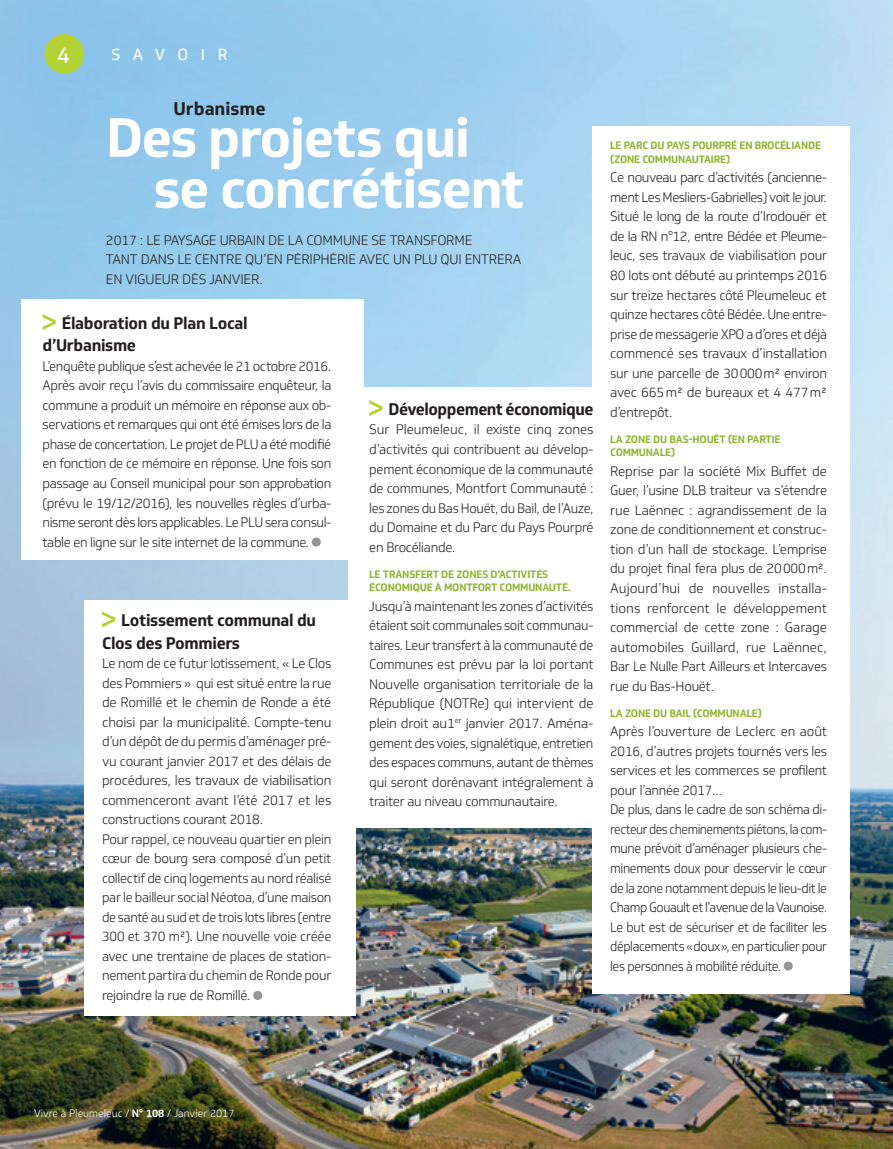
<style>
.page{position:relative;width:893px;height:1149px;background:#fff}
.page>*{position:absolute;margin:0;border:0;box-sizing:border-box;transform-origin:0 0}
.t1{font:54px/51px "Soleto Bold new";letter-spacing:-.03em;color:#fff}
.t2{font:22.5px "Soleto Regular new";color:#fff}
.t3{font:18px "Soleto Bold new";color:#231f20}
.t4{font:16.5px/22.5px "Soleto Bold new";letter-spacing:-.02em;color:#231f20}
.t5{font:15.75px "Soleto Regular new";letter-spacing:.8em;color:#fff}
.t6{font:13.5px/19.5px "Soleto Light new";letter-spacing:-.02em;color:#231f20;text-align:justify}
.t7{font:10.5px/13.5px "Soleto Bold new";letter-spacing:-.02em;color:#8fb431}
.t8{font:10.5px "Soleto Light new";color:#fff}
.s1{font-family:"Soleto Bold new"}
</style>
<div class="page">
<img style="left:0;top:48px;width:893px;height:1100px">
<div style="left:0;top:0;width:893px;height:48px;background:linear-gradient(to right,#84c0e8,#b6dbf4)"></div>
<div style="left:21px;top:299px;width:342px;height:261px;background:#fff"></div>
<div style="left:84px;top:600px;width:272px;height:416px;background:#fff"></div>
<div style="left:349px;top:387px;width:263px;height:440px;background:#fff"></div>
<div style="left:592px;top:126px;width:257px;height:867px;background:#fff"></div>
<svg style="left:43px;top:314px;width:13px;height:16px"></svg>
<svg style="left:312px;top:537px;width:9px;height:9px"></svg>
<svg style="left:102px;top:611px;width:13px;height:16px"></svg>
<svg style="left:253px;top:991px;width:9px;height:8px"></svg>
<svg style="left:369px;top:400px;width:13px;height:16px"></svg>
<svg style="left:784px;top:961px;width:9px;height:9px"></svg>
<div style="left:44px;top:34px;width:40px;height:40px;background:#b3d234;border-radius:50%"></div>
<h2 class="t2" style="left:57px;top:41px;width:15px">4</h2>
<p class="t5" style="left:111px;top:45px;width:118px">SAVOIR</p>
<h3 class="t3" style="left:173px;top:97px;width:94px">URBANISME</h3>
<h1 class="t1" style="left:153px;top:112px;width:373px;text-indent:-48px">DES PROJETS QUI<br>SE CONCRÉTISENT</h1>
<p class="t6" style="left:106px;top:230px;width:417px;text-align:left">2017 : le paysage urbain de la comm une se transform e<br>tant dans le centre qu’en périphérie avec un PLU qui entrera en vigueur dès janvier.</p>
<p class="t4" style="left:43px;top:312px;width:207px;text-indent:19px">ÉLABORATION DU PLAN LOCAL<br>D’URBANISME</p>
<p class="t6" style="left:43px;top:356px;width:290px">L’enquête publique s’est achevée le 21 octobre 2016.<br>Après avoir reçu l’avis du commissaire enquêteur, la commune a produit un mémoire en réponse aux ob&shy;servations et remarques qui ont été émises lors de la phase de concertation. Le projet de PLU a été modifié en fonction de ce mémoire en réponse. Une fois son passage au Conseil municipal pour son approbation (prévu le 19/12/2016), les nouvelles règles d’urba&shy;nisme seront dès lors applicables. Le PLU sera consul&shy;table en ligne sur le site internet de la commune.</p>
<p class="t4" style="left:388px;top:398px;width:207px">DÉVELOPPEMENT ÉCONOMIQUE</p>
<p class="t6" style="left:369px;top:420px;width:226px">Sur Pleumeleuc, il existe cinq zones d’activités qui contribuent au dévelop&shy;pement économique de la communauté de communes, Montfort Communauté : les zones du Bas Houët, du Bail, de l’Auze, du Domaine et du Parc du Pays Pourpré en Brocéliande.</p>
<p class="t7" style="left:369px;top:567px;width:203px">LE TRANSFERT DE ZONES D’ACTIVITÉS<br>ÉCONOMIQUE À MONTFORT COMMUNAUTÉ.</p>
<p class="t6" style="left:369px;top:596px;width:226px">Jusqu’à maintenant les zones d’activités étaient soit communales soit communau&shy;taires. Leur transfert à la communauté de Communes est prévu par la loi portant Nouvelle organisation territoriale de la République (NOTR</p>
<p class="t4" style="left:102px;top:609px;width:216px;text-indent:19px">LOTISSEMENT COMMUNAL DU<br>CLOS DES POMMIERS</p>
<p class="t6" style="left:102px;top:653px;width:231px;text-align:left">Le nom de ce futur lotissement, « Le Clos des Pommiers » qui est situé entre la rue de Romillé et le chemin de Ronde a été choisi par la municipalité. Compte-tenu d’un dépôt de du permis d’aménager pré&shy;vu courant janvier 2017 et des délais de procédures, les travaux de viabilisation commenceront avant l’été 2017 et les constructions courant 2018.<br>Pour rappel, ce nouveau quartier en plein cœur de bourg sera composé d’un petit collectif de cinq logements au nord réalisé par le bailleur social Néotoa, d’une maison de santé au sud et de trois lots libres (entre 300 et 370 m²). Une nouvelle voie créée avec une trentaine de places de station&shy;nement partira du chemin de Ronde pour rejoindre la rue de Romillé.</p>
<p class="t6" style="left:369px;top:693px;width:226px;text-indent:108px">e) qui intervient de plein droit au1<sup>er</sup> janvier 2017. Aména&shy;gement des voies, signalétique, entretien des espaces communs, autant de thèmes qui seront dorénavant intégralement à traiter au niveau communautaire.</p>
<p class="t7" style="left:610px;top:139px;width:212px">LE PARC DU PAYS POURPRÉ EN BROCÉLIANDE (ZONE COMMUNAUTAIRE)</p>
<p class="t6" style="left:610px;top:168px;width:218px">Ce nouveau parc d’activités (ancienne&shy;ment Les Mesliers-Gabrielles) voit le jour.<br>Situé le long de la route d’I rodouër et de la RN n°12, entre Bédée et Pleume&shy;leuc, ses travaux de viabilisation pour 80 lots ont débuté au printemps 2016 sur treize hectares côté Pleumeleuc et quinze hectares côté Bédée. U ne entre&shy;prise de messagerie XPO a d’ores et déjà commencé ses travaux d’installation sur une parcelle de 30000m² environ avec 665m² de bureaux et 4 477m² d’entrepôt.</p>
<p class="t7" style="left:610px;top:432px;width:172px">LA ZONE DU BAS-HOUËT (EN PARTIE<br>COMMUNALE)</p>
<p class="t6" style="left:610px;top:461px;width:218px">Reprise par la société Mix Buffet de Guer, l’usine D LB traiteur va s’étendre rue Laënnec : agrandissement de la zone de conditionnement et construc&shy;tion d’un hall de stockage. L’emprise du projet final fera plus de 20000m².<br>Aujourd’hui de nouvelles installa&shy;tions renforcent le développement commercial de cette zone : Garage automobiles Guillard, rue Laënnec, Bar Le N ulle Part Ailleurs et I ntercaves rue du Bas-Houët.</p>
<p class="t7" style="left:610px;top:706px;width:153px">LA ZONE DU BAIL (COMMUNALE)</p>
<p class="t6" style="left:610px;top:721px;width:218px;text-align:left">Après l’ouverture de Leclerc en août 2016, d’autres projets tournés vers les services et les commerces se profilent pour l’année 2017...<br>De plus, dans le cadre de son schéma di&shy;recteur des cheminements piétons, la com&shy;mune prévoit d’aménager plusieurs che&shy;minements doux pour desservir le cœur de la zone notamment depuis le lieu-dit le Champ Gouault et l’avenue de la Vaunoise.<br>Le but est de sécuriser et de faciliter les déplacements «doux», en particulier pour les personnes à mobilité réduite.</p>
<p class="t8" style="left:34px;top:1106px;width:202px">Vivre à Pleumeleuc / <span class="s1">N° 108</span> / Janvier 2017</p>
</div>
